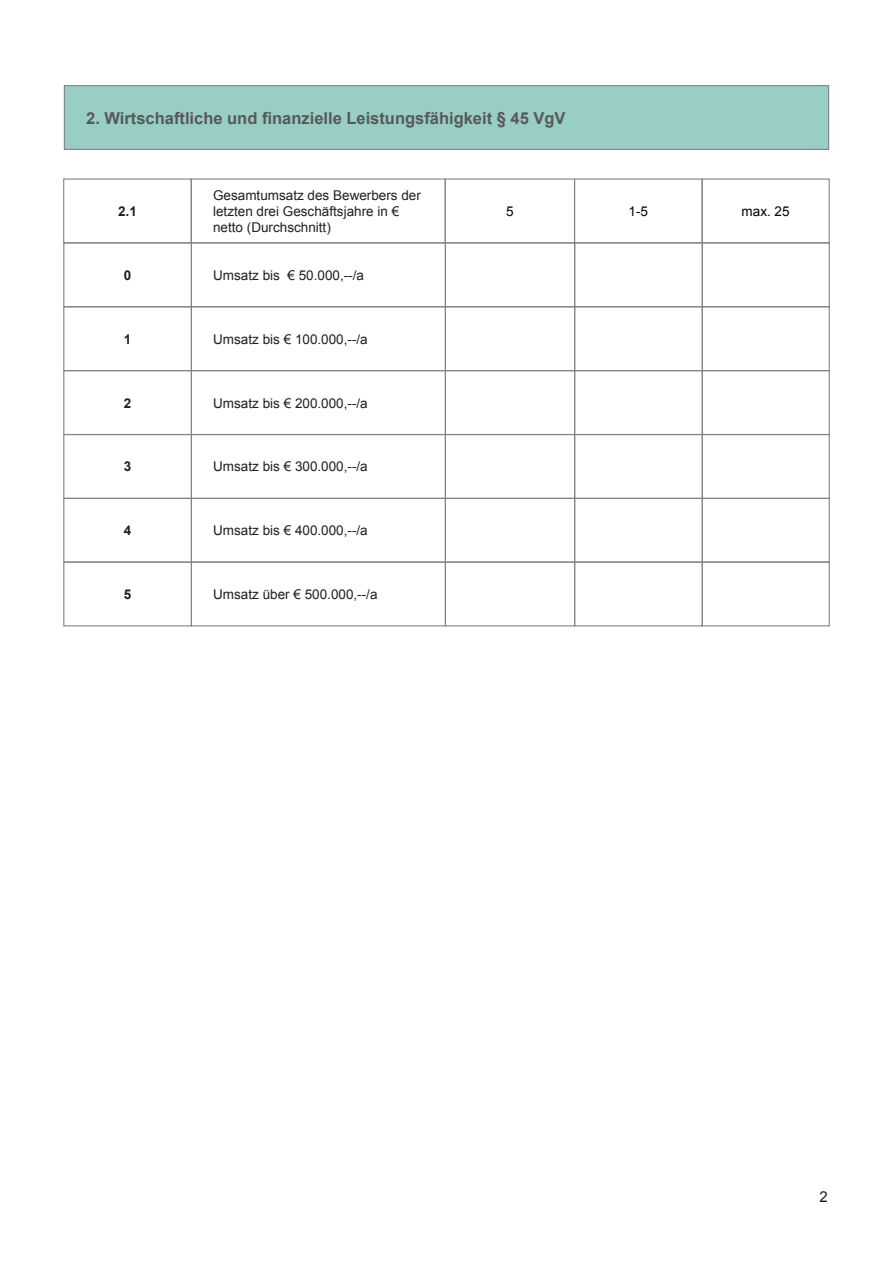
<style>
.page{position:relative;width:893px;height:1263px;background:#fff}
.page>*{position:absolute;margin:0;border:0;box-sizing:border-box;transform-origin:0 0}
.t1{font:700 16.5px "Arial";color:#57585a}
.t2{font:15px "Arial";color:#231f20}
.t3{font:13.5px/16.2px "Arial";color:#231f20}
.t4{font:13.5px "Arial";color:#040503}
.t5{font:700 13.5px "Arial";color:#231f20}
</style>
<div class="page">
<div style="left:64px;top:86px;width:765px;height:63px;background:#98cec4"></div>
<div style="left:64px;top:85px;width:765px;height:65px;border:1px solid #828487"></div>
<div style="left:702px;top:178px;width:128px;height:65px;border:1px solid #828487"></div>
<div style="left:574px;top:178px;width:129px;height:65px;border:1px solid #828487"></div>
<div style="left:445px;top:178px;width:130px;height:65px;border:1px solid #828487"></div>
<div style="left:63px;top:178px;width:129px;height:65px;border:1px solid #828487"></div>
<div style="left:191px;top:178px;width:255px;height:65px;border:1px solid #828487"></div>
<div style="left:702px;top:242px;width:128px;height:65px;border:1px solid #828487"></div>
<div style="left:574px;top:242px;width:129px;height:65px;border:1px solid #828487"></div>
<div style="left:445px;top:242px;width:130px;height:65px;border:1px solid #828487"></div>
<div style="left:63px;top:242px;width:129px;height:65px;border:1px solid #828487"></div>
<div style="left:191px;top:242px;width:255px;height:65px;border:1px solid #828487"></div>
<div style="left:702px;top:306px;width:128px;height:65px;border:1px solid #828487"></div>
<div style="left:574px;top:306px;width:129px;height:65px;border:1px solid #828487"></div>
<div style="left:445px;top:306px;width:130px;height:65px;border:1px solid #828487"></div>
<div style="left:63px;top:306px;width:129px;height:65px;border:1px solid #828487"></div>
<div style="left:191px;top:306px;width:255px;height:65px;border:1px solid #828487"></div>
<div style="left:702px;top:370px;width:128px;height:65px;border:1px solid #828487"></div>
<div style="left:574px;top:370px;width:129px;height:65px;border:1px solid #828487"></div>
<div style="left:445px;top:370px;width:130px;height:65px;border:1px solid #828487"></div>
<div style="left:63px;top:370px;width:129px;height:65px;border:1px solid #828487"></div>
<div style="left:191px;top:370px;width:255px;height:65px;border:1px solid #828487"></div>
<div style="left:702px;top:434px;width:128px;height:65px;border:1px solid #828487"></div>
<div style="left:574px;top:434px;width:129px;height:65px;border:1px solid #828487"></div>
<div style="left:445px;top:434px;width:130px;height:65px;border:1px solid #828487"></div>
<div style="left:63px;top:434px;width:129px;height:65px;border:1px solid #828487"></div>
<div style="left:191px;top:434px;width:255px;height:65px;border:1px solid #828487"></div>
<div style="left:702px;top:498px;width:128px;height:65px;border:1px solid #828487"></div>
<div style="left:574px;top:498px;width:129px;height:65px;border:1px solid #828487"></div>
<div style="left:445px;top:498px;width:130px;height:65px;border:1px solid #828487"></div>
<div style="left:63px;top:498px;width:129px;height:65px;border:1px solid #828487"></div>
<div style="left:191px;top:498px;width:255px;height:65px;border:1px solid #828487"></div>
<div style="left:702px;top:561px;width:128px;height:65px;border:1px solid #828487"></div>
<div style="left:574px;top:561px;width:129px;height:65px;border:1px solid #828487"></div>
<div style="left:445px;top:561px;width:130px;height:65px;border:1px solid #828487"></div>
<div style="left:63px;top:561px;width:129px;height:65px;border:1px solid #828487"></div>
<div style="left:191px;top:561px;width:255px;height:65px;border:1px solid #828487"></div>
<p class="t1" style="left:86px;top:107px;width:481px">2. Wirtschaftliche und finanzielle Leistungsfähigkeit § 45 VgV</p>
<p class="t3" style="left:213px;top:187px;width:209px">Gesamtumsatz des Bewerbers der letzten drei Geschäftsjahre in € netto (Durchschnitt)</p>
<p class="t5" style="left:118px;top:202px;width:20px">2.1</p>
<p class="t4" style="left:506px;top:202px;width:9px">5</p>
<p class="t4" style="left:629px;top:202px;width:21px">1-5</p>
<p class="t4" style="left:742px;top:202px;width:50px">max. 25</p>
<p class="t5" style="left:124px;top:266px;width:9px">0</p>
<p class="t3" style="left:213px;top:267px;width:152px">Umsatz bis € 50.000,--/a</p>
<p class="t5" style="left:124px;top:330px;width:9px">1</p>
<p class="t3" style="left:213px;top:331px;width:156px">Umsatz bis € 100.000,--/a</p>
<p class="t5" style="left:124px;top:394px;width:9px">2</p>
<p class="t3" style="left:213px;top:395px;width:156px">Umsatz bis € 200.000,--/a</p>
<p class="t5" style="left:124px;top:458px;width:9px">3</p>
<p class="t3" style="left:213px;top:459px;width:156px">Umsatz bis € 300.000,--/a</p>
<p class="t5" style="left:124px;top:521px;width:9px">4</p>
<p class="t3" style="left:213px;top:522px;width:156px">Umsatz bis € 400.000,--/a</p>
<p class="t5" style="left:124px;top:585px;width:9px">5</p>
<p class="t3" style="left:213px;top:586px;width:166px">Umsatz über € 500.000,--/a</p>
<p class="t2" style="left:819px;top:1186px;width:10px">2</p>
</div>
